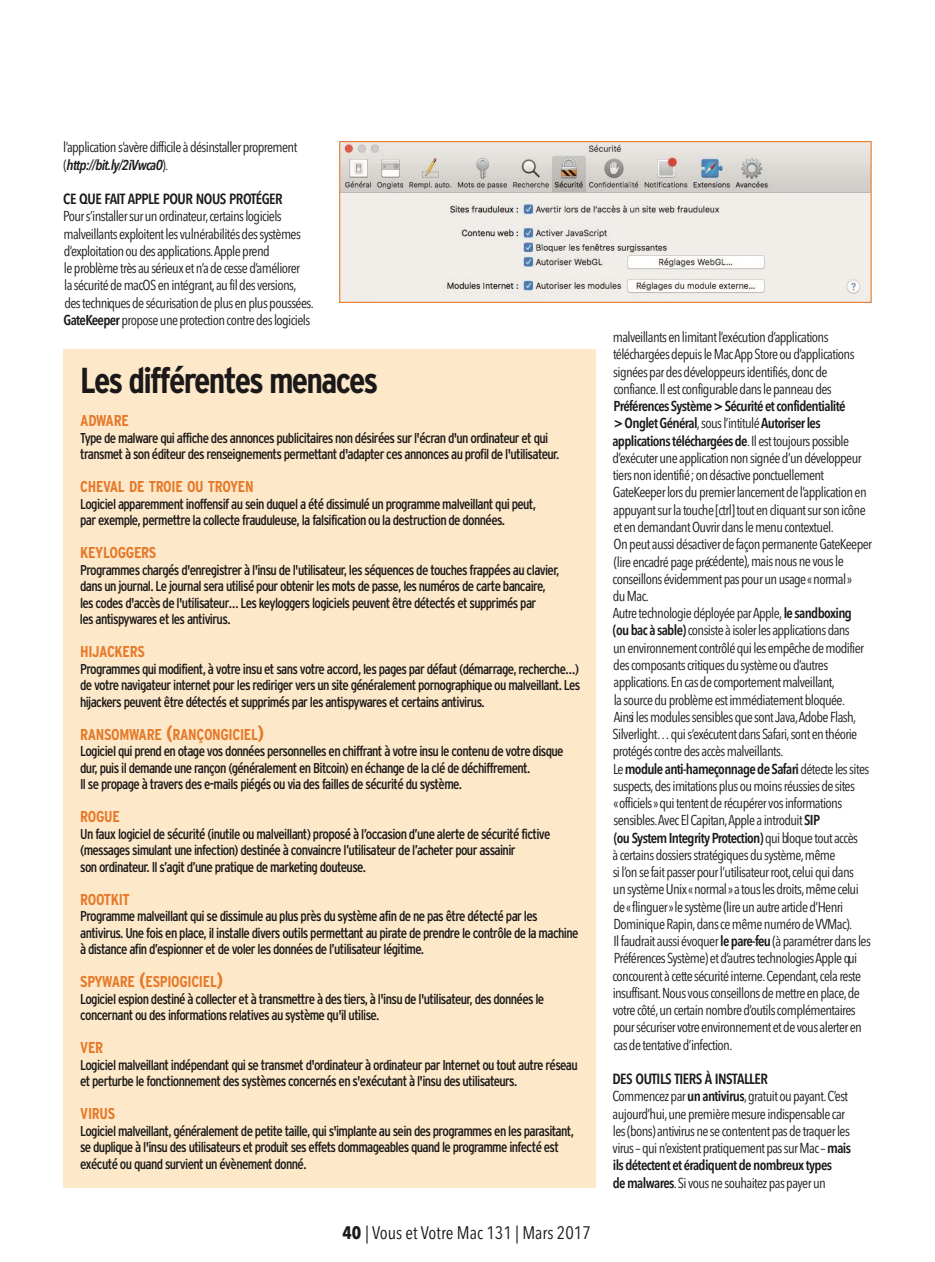
<style>
.page{position:relative;width:935px;height:1262px;background:#fff}
.page>*{position:absolute;margin:0;border:0;box-sizing:border-box;transform-origin:0 0}
.t1{font:700 condensed 36px "Interstate";letter-spacing:-.05em;color:#1a1818}
.t2{font:18px "Avenir Next Condensed";color:#1a1818}
.t3{font:700 condensed 15.75px "Interstate";letter-spacing:-.02em;color:#e6792a}
.t4{font:600 14.7px "Avenir Next Condensed";letter-spacing:-.035em;color:#1a1818}
.t5{font:14.25px/17.2px "Avenir Next Condensed";letter-spacing:-.04em;color:#1a1818}
.t6{font:condensed 14.25px/16.5px "Interstate";letter-spacing:-.045em;color:#1a1818}
.s1{font-weight:600;font-style:italic}
.s2{font-weight:600}
.s3{font-size:21px}
.s4{font-weight:700}
</style>
<div class="page">
<div style="left:63px;top:349px;width:532px;height:839px;background:#fde9c9"></div>
<svg style="left:339px;top:141px;width:532px;height:162px;background:#e1dcd6"></svg>
<p class="t5" style="left:63px;top:138px;width:235px">l’application s’avère difficile à désinstaller proprement (<span class="s1">http://bit.ly/2iVwca0</span>).</p>
<p class="t4" style="left:63px;top:186px;width:221px">CE QUE FAIT APPLE POUR NOUS PROTÉGER</p>
<p class="t5" style="left:63px;top:207px;width:252px">Pour s’installer sur un ordinateur, certains logiciels malveillants exploitent les vulnérabilités des systèmes d’exploitation ou des applications. Apple prend<br>le problème très au sérieux et n’a de cesse d’améliorer<br>la sécurité de macOS en intégrant, au fil des versions, des techniques de sécurisation de plus en plus poussées.<br><span class="s2">GateKeeper</span> propose une protection contre des logiciels</p>
<h1 class="t1" style="left:80px;top:361px;width:300px">Les différentes menaces</h1>
<p class="t3" style="left:80px;top:412px;width:50px">ADWARE</p>
<p class="t6" style="left:80px;top:429px;width:481px">Type de malware qui affiche des annonces publicitaires non désirées sur l'écran d'un ordinateur et qui transmet à son éditeur des renseignements permettant d'adapter ces annonces au profil de l'utilisateur.</p>
<p class="t3" style="left:80px;top:478px;width:175px">CHEVAL DE TROIE OU TROYEN</p>
<p class="t6" style="left:80px;top:495px;width:457px">Logiciel apparemment inoffensif au sein duquel a été dissimulé un programme malveillant qui peut, par exemple, permettre la collecte frauduleuse, la falsification ou la destruction de données.</p>
<p class="t3" style="left:80px;top:544px;width:77px">KEYLOGGERS</p>
<p class="t6" style="left:80px;top:561px;width:481px">Programmes chargés d'enregistrer à l'insu de l'utilisateur, les séquences de touches frappées au clavier, dans un journal. Le journal sera utilisé pour obtenir les mots de passe, les numéros de carte bancaire, les codes d'accès de l'utilisateur… Les keyloggers logiciels peuvent être détectés et supprimés par<br>les antispywares et les antivirus.</p>
<p class="t3" style="left:80px;top:643px;width:66px">HIJACKERS</p>
<p class="t6" style="left:80px;top:660px;width:501px;text-align:justify">Programmes qui modifient, à votre insu et sans votre accord, les pages par défaut (démarrage, recherche…) de votre navigateur internet pour les rediriger vers un site généralement pornographique ou malveillant. Les hijackers peuvent être détectés et supprimés par les antispywares et certains antivirus.</p>
<p class="t3" style="left:80px;top:726px;width:185px">RANSOMWARE <span class="s3">(</span>RANÇONGICIEL<span class="s3">)</span></p>
<p class="t6" style="left:80px;top:743px;width:485px">Logiciel qui prend en otage vos données personnelles en chiffrant à votre insu le contenu de votre disque dur, puis il demande une rançon (généralement en Bitcoin) en échange de la clé de déchiffrement.<br>Il se propage à travers des e-mails piégés ou via des failles de sécurité du système.</p>
<p class="t3" style="left:80px;top:808px;width:41px">ROGUE</p>
<p class="t6" style="left:80px;top:825px;width:472px">Un faux logiciel de sécurité (inutile ou malveillant) proposé à l’occasion d’une alerte de sécurité fictive (messages simulant une infection) destinée à convaincre l’utilisateur de l’acheter pour assainir<br>son ordinateur. Il s’agit d’une pratique de marketing douteuse.</p>
<p class="t3" style="left:80px;top:891px;width:51px">ROOTKIT</p>
<p class="t6" style="left:80px;top:908px;width:500px">Programme malveillant qui se dissimule au plus près du système afin de ne pas être détecté par les antivirus. Une fois en place, il installe divers outils permettant au pirate de prendre le contrôle de la machine à distance afin d’espionner et de voler les données de l’utilisateur légitime.</p>
<p class="t3" style="left:80px;top:973px;width:144px">SPYWARE <span class="s3">(</span>ESPIOGICIEL<span class="s3">)</span></p>
<p class="t6" style="left:80px;top:990px;width:465px">Logiciel espion destiné à collecter et à transmettre à des tiers, à l'insu de l'utilisateur, des données le concernant ou des informations relatives au système qu'il utilise.</p>
<p class="t3" style="left:80px;top:1039px;width:24px">VER</p>
<p class="t6" style="left:80px;top:1056px;width:499px">Logiciel malveillant indépendant qui se transmet d'ordinateur à ordinateur par Internet ou tout autre réseau et perturbe le fonctionnement des systèmes concernés en s'exécutant à l'insu des utilisateurs.</p>
<p class="t3" style="left:80px;top:1105px;width:36px">VIRUS</p>
<p class="t6" style="left:80px;top:1122px;width:495px">Logiciel malveillant, généralement de petite taille, qui s'implante au sein des programmes en les parasitant, se duplique à l'insu des utilisateurs et produit ses effets dommageables quand le programme infecté est exécuté ou quand survient un évènement donné.</p>
<p class="t2" style="left:342px;top:1218px;width:250px"><span class="s4">40</span> | Vous et Votre Mac 131 | Mars 2017</p>
<p class="t5" style="left:612px;top:328px;width:243px">malveillants en limitant l’exécution d’applications téléchargées depuis le Mac App Store ou d’applications signées par des développeurs identifiés, donc de confiance. Il est configurable dans le panneau des</p>
<p class="t5" style="left:612px;top:397px;width:261px"><span class="s2">Préférences Système &gt; Sécurité et confidentialité<br>&gt; Onglet Général</span>, sous l’intitulé <span class="s2">Autoriser les applications téléchargées de</span>. Il est toujours possible d’exécuter une application non signée d’un développeur tiers non identifié; on désactive ponctuellement GateKeeper lors du premier lancement de l’application en appuyant sur la touche [ctrl] tout en cliquant sur son icône et en demandant Ouvrir dans le menu contextuel.<br>On peut aussi désactiver de façon permanente GateKeeper (lire encadré page précédente), mais nous ne vous le conseillons évidemment pas pour un usage «normal»<br>du Mac.<br>Autre technologie déployée par Apple,<span class="s2">le sandboxing<br>(ou bac à sable)</span> consiste à isoler les applications dans<br>un environnement contrôlé qui les empêche de modifier des composants critiques du système ou d’autres applications. En cas de comportement malveillant,<br>la source du problème est immédiatement bloquée.<br>Ainsi les modules sensibles que sont Java, Adobe Flash, Silverlight… qui s’exécutent dans Safari, sont en théorie protégés contre des accès malveillants.<br>Le <span class="s2">module anti-hameçonnage de Safari</span>détecte les sites suspects, des imitations plus ou moins réussies de sites «officiels» qui tentent de récupérer vos informations sensibles. Avec El Capitan, Apple a introduit<span class="s2">SIP<br>(ou System Integrity Protection)</span> qui bloque tout accès<br>à certains dossiers stratégiques du système, même<br>si l’on se fait passer pour l’utilisateur root, celui qui dans<br>un système Unix «normal» a tous les droits, même celui de «flinguer» le système (lire un autre article d’Henri Dominique Rapin, dans ce même numéro de VVMac).<br>Il faudrait aussi évoquer <span class="s2">le pare-feu</span>(à paramétrer dans les Préférences Système) et d’autres technologies Apple qui concourent à cette sécurité interne. Cependant, cela reste insuffisant. Nous vous conseillons de mettre en place, de votre côté, un certain nombre d’outils complémentaires pour sécuriser votre environnement et de vous alerter en cas de tentative d’infection.</p>
<p class="t4" style="left:612px;top:1066px;width:157px">DES OUTILS TIERS À INSTALLER</p>
<p class="t5" style="left:612px;top:1087px;width:240px">Commencez par <span class="s2">un antivirus</span>, gratuit ou payant. C’est aujourd’hui, une première mesure indispensable car les (bons) antivirus ne se contentent pas de traquer les virus – qui n’existent pratiquement pas sur Mac – <span class="s2">mais ils détectent et éradiquent de nombreux types<br>de malwares</span>. Si vous ne souhaitez pas payer un</p>
</div>
